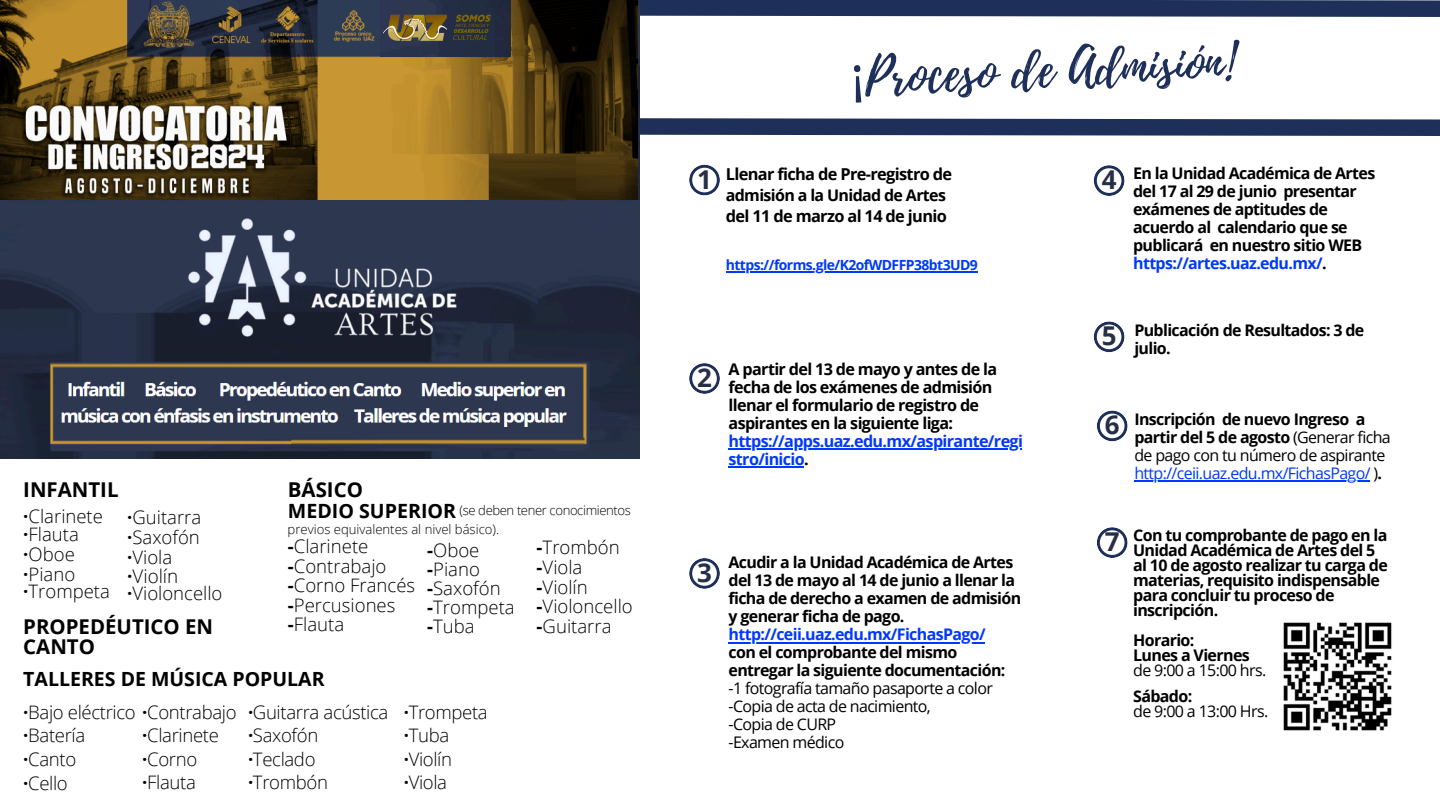
<style>
.page{position:relative;width:1440px;height:810px;background:#fff}
.page>*{position:absolute;margin:0;border:0;box-sizing:border-box;transform-origin:0 0}
.t1{font:51.4px "Playlist Script";color:#1e3059}
.t2{font:700 25.9px "Open Sans";color:#262f45}
.t3{font:700 20.4px/20px "Open Sans";color:#000}
.t4{font:700 19.6px "Open Sans";color:#000}
.t5{font:700 19.5px "Open Sans";color:#000}
.t6{font:300 18.8px "Open Sans";color:#000}
.t7{font:300 18.6px/19.4px "Open Sans";color:#000}
.t8{font:300 18.6px/23.6px "Open Sans";letter-spacing:-.02em;color:#000}
.t9{font:700 16.4px "Open Sans";letter-spacing:-.04em;color:#000}
.t10{font:700 16.2px/18px "Open Sans";letter-spacing:-.04em;color:#000}
.t11{font:700 16.2px/18px "Open Sans";letter-spacing:-.04em;color:#0038ff}
.t12{font:700 16px/18px "Open Sans";letter-spacing:-.04em;color:#000}
.t13{font:16px/18px "Open Sans";letter-spacing:-.04em;color:#000}
.t14{font:16px "Open Sans";letter-spacing:-.04em;color:#0038ff}
.t15{font:700 14px "Open Sans";letter-spacing:-.04em;color:#0038ff}
.t16{font:300 13.1px "Open Sans";color:#000}
.t17{font:300 13.1px "Open Sans";letter-spacing:-.03em;color:#000}
.s1{font-weight:700}
.s2{font-family:"Noto Sans"}
.s3{color:#000}
.s4{font-weight:700;color:#0038ff}
.s5{color:#0038ff}
.s6{font-weight:400}
.s7{font-weight:700;color:#000}
</style>
<div class="page">
<svg style="left:640px;top:118px;width:800px;height:18px;background:#304166"></svg>
<img style="left:0;top:0;width:640px;height:459px">
<svg style="left:164px;top:0;width:1276px;height:26px"></svg>
<img style="left:380px;top:0;width:130px;height:56px">
<img style="left:383px;top:14px;width:63px;height:31px">
<img style="left:453px;top:13px;width:38px;height:32px">
<hr style="left:729px;top:642px;width:256px;height:1px;background:#0038ff">
<hr style="left:1134px;top:481px;width:236px;height:1px;background:#0038ff">
<hr style="left:729px;top:448px;width:293px;height:2px;background:#0038ff">
<hr style="left:729px;top:466px;width:75px;height:2px;background:#0038ff">
<svg style="left:689px;top:165px;width:31px;height:30px"></svg>
<hr style="left:726px;top:271px;width:251px;height:2px;background:#0038ff">
<svg style="left:689px;top:363px;width:31px;height:31px"></svg>
<svg style="left:689px;top:558px;width:31px;height:31px"></svg>
<svg style="left:1094px;top:165px;width:30px;height:31px"></svg>
<svg style="left:1094px;top:321px;width:30px;height:31px"></svg>
<svg style="left:1097px;top:411px;width:31px;height:30px"></svg>
<svg style="left:1097px;top:527px;width:31px;height:31px"></svg>
<img style="left:1283px;top:622px;width:109px;height:109px">
<p class="t3" style="left:23px;top:479px;width:97px">INFANTIL</p>
<p class="t7" style="left:23px;top:507px;width:81px;line-height:18px"><span class="s1">·</span>Clarinete <span class="s1">·</span>Flauta</p>
<p class="t7" style="left:23px;top:545px;width:88px;line-height:18.6px"><span class="s1">·</span>Oboe <span class="s1">·</span>Piano <span class="s1">·</span>Trompeta</p>
<h4 class="t7" style="left:127px;top:507px;width:76px;line-height:19.7px;text-align:justify"><span class="s1">·</span>Guitarra <span class="s1">·</span>Saxofón <span class="s1">·</span>Viola</h4>
<h4 class="t6" style="left:127px;top:563px;width:53px"><span class="s1">·</span>Violín</h4>
<h4 class="t7" style="left:127px;top:583px;width:97px"><span class="s1">·</span>Violoncello</h4>
<p class="t3" style="left:23px;top:616px;width:191px">PROPEDÉUTICO EN<br>CANTO</p>
<p class="t3" style="left:288px;top:479px;width:77px">BÁSICO</p>
<p class="t4" style="left:288px;top:497px;width:170px">MEDIO SUPERIOR</p>
<p class="t7" style="left:288px;top:536px;width:129px"><span class="s1">-</span>Clarinete <span class="s1">-</span>Contrabajo <span class="s1">-</span>Corno Francés <span class="s1">-</span>Percusiones <span class="s1">-</span>Flauta</p>
<p class="t7" style="left:537px;top:537px;width:98px"><span class="s1">-</span>Trombón <span class="s1">-</span>Viola <span class="s1">-</span>Violín <span class="s1">-</span>Violoncello <span class="s1">-</span>Guitarra</p>
<h2 class="t17" style="left:460px;top:501px;width:173px">(se deben tener conocimientos</h2>
<p class="t16" style="left:288px;top:520px;width:213px">previos equivalentes al nivel básico).</p>
<h5 class="t7" style="left:427px;top:540px;width:54px;line-height:18.9px"><span class="s1">-</span>Oboe <span class="s1">-</span>Piano</h5>
<h2 class="t7" style="left:427px;top:578px;width:89px;line-height:18.9px"><span class="s1">-</span>Saxofón <span class="s1">-</span>Trompeta</h2>
<h3 class="t7" style="left:427px;top:616px;width:49px"><span class="s1">-</span>Tuba</h3>
<h3 class="t5" style="left:23px;top:665px;width:303px">TALLERES DE MÚSICA POPULAR</h3>
<h2 class="t8" style="left:23px;top:700px;width:215px"><span class="s1">·</span>Bajo eléctrico <span class="s1">·</span>Contrabajo <span class="s1">·</span>Batería</h2>
<p class="t7" style="left:23px;top:749px;width:54px"><span class="s1">·</span>Canto</p>
<p class="t7" style="left:23px;top:773px;width:46px"><span class="s1">·</span>Cello</p>
<h3 class="t8" style="left:248px;top:700px;width:142px"><span class="s1">·</span>Guitarra acústica <span class="s1">·</span>Saxofón</h3>
<p class="t8" style="left:248px;top:747px;width:81px"><span class="s1">·</span>Teclado <span class="s1">·</span>Trombón</p>
<p class="t8" style="left:142px;top:723px;width:78px"><span class="s1">·</span>Clarinete</p>
<p class="t8" style="left:142px;top:747px;width:57px"><span class="s1">·</span>Corno <span class="s1">·</span>Flauta</p>
<p class="t8" style="left:404px;top:700px;width:86px"><span class="s1">·</span>Trompeta <span class="s1">·</span>Tuba <span class="s1">·</span>Violín <span class="s1">·</span>Viola</p>
<h1 class="t1" style="left:849px;top:39px;width:385px;rotate:-2deg"><span class="s2">¡</span>Proceso de Admisión!</h1>
<p class="t2" style="left:697px;top:161px;width:16px">1</p>
<h4 class="t9" style="left:726px;top:162px;width:228px">Llenar ficha de Pre-registro de</h4>
<h4 class="t12" style="left:726px;top:185px;width:222px">admisión a la Unidad de Artes</h4>
<h4 class="t9" style="left:726px;top:204px;width:223px">del 11 de marzo al 14 de junio</h4>
<h5 class="t15" style="left:726px;top:255px;width:254px">https://forms.gle/K2ofWDFFP38bt3UD9</h5>
<h5 class="t2" style="left:697px;top:359px;width:16px">2</h5>
<h4 class="t10" style="left:729px;top:360px;width:270px">A partir del 13 de mayo y antes de la fecha de los exámenes de admisión llenar el formulario de registro de aspirantes en la siguiente liga:</h4>
<p class="t11" style="left:729px;top:432px;width:296px">https://apps.uaz.edu.mx/aspirante/regi stro/inicio<span class="s3">.</span></p>
<p class="t2" style="left:697px;top:554px;width:16px">3</p>
<p class="t12" style="left:729px;top:553px;width:294px">Acudir a la Unidad Académica de Artes del 13 de mayo al 14 de junio a llenar la ficha de derecho a examen de admisión y generar ficha de pago.</p>
<h4 class="t13" style="left:729px;top:625px;width:278px"><span class="s4">http://ceii.uaz.edu.mx/FichasPago/ </span><span class="s1">con el comprobante del mismo entregar la siguiente documentación: </span>-1 fotografía tamaño pasaporte a color -Copia de acta de nacimiento,<br>-Copia de CURP<br>-Examen médico</h4>
<p class="t2" style="left:1102px;top:161px;width:16px">4</p>
<h5 class="t12" style="left:1133px;top:164px;width:244px">En la Unidad Académica de Artes del 17 al 29 de junio presentar exámenes de aptitudes de acuerdo al calendario que se publicará en nuestro sitio WEB <span class="s5">https://artes.uaz.edu.mx/</span>.</h5>
<p class="t2" style="left:1102px;top:318px;width:16px">5</p>
<h6 class="t12" style="left:1134px;top:321px;width:232px">Publicación de Resultados: 3 de julio.</h6>
<p class="t2" style="left:1105px;top:407px;width:16px">6</p>
<p class="t12" style="left:1134px;top:410px;width:258px">Inscripción de nuevo Ingreso a partir del 5 de agosto <span class="s6">(Generar ficha de pago con tu número de aspirante</span></p>
<p class="t14" style="left:1134px;top:462px;width:249px">http://ceii.uaz.edu.mx/FichasPago/ <span class="s3">)</span><span class="s7">.</span></p>
<h2 class="t2" style="left:1105px;top:523px;width:16px">7</h2>
<h4 class="t12" style="left:1133px;top:528px;width:256px;line-height:15px">Con tu comprobante de pago en la<br>Unidad Académica de Artes del 5 al 10 de agosto realizar tu carga de materias, requisito indispensable para concluir tu proceso de inscripción.</h4>
<p class="t12" style="left:1133px;top:633px;width:135px;line-height:15px">Horario:<br>Lunes a Viernes <span class="s6">de 9:00 a 15:00 hrs.</span></p>
<p class="t13" style="left:1133px;top:688px;width:137px;line-height:15px"><span class="s1">Sábado:<br></span>de 9:00 a 13:00 Hrs.</p>
</div>
